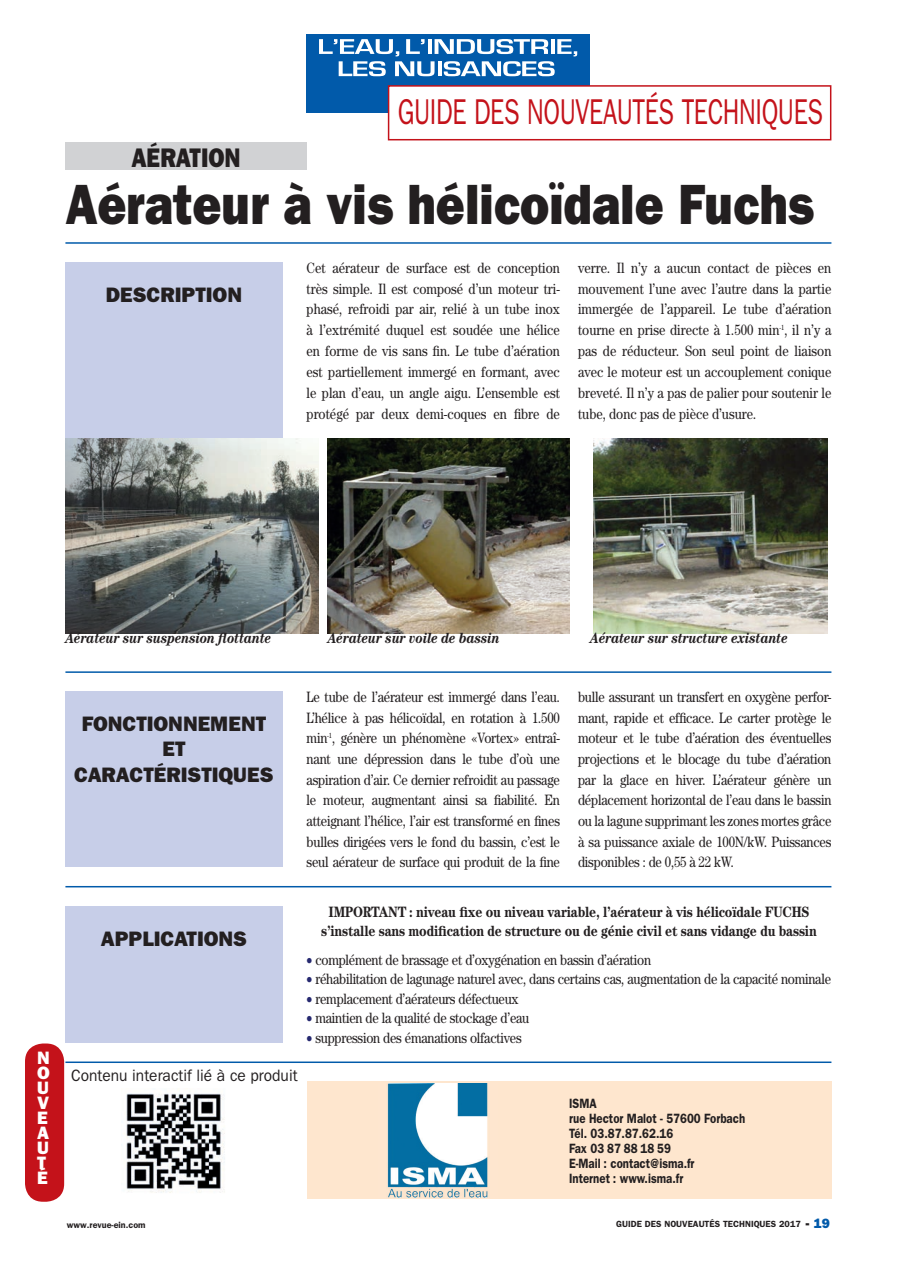
<style>
.page{position:relative;width:898px;height:1265px;background:#fff}
.page>*{position:absolute;margin:0;border:0;box-sizing:border-box;transform-origin:0 0}
.t1{font:57px "ITC Franklin Gothic Std Hvy";color:#231f20;scale:.85 1}
.t2{font:36px "ITC Franklin Gothic Std";letter-spacing:-.015em;color:#c4121a;scale:.7 1}
.t3{font:27px "ITC Franklin Gothic Std Hvy";color:#231f20;scale:.85 1}
.t4{font:21px/25.2px "ITC Franklin Gothic Std Hvy";color:#231f20;text-align:center}
.t5{font:18px/15px "ITC Franklin Gothic Std Hvy";color:#fff}
.t6{font:16.5px "ITC Franklin Gothic Std";color:#231f20;scale:.94 1}
.t7{font:15px/20.7px "Century Std";letter-spacing:-.02em;color:#231f20;text-align:justify;scale:.85 1}
.t8{font:700 15px/19.5px "Century Std";letter-spacing:-.015em;color:#231f20;text-align:center;scale:.85 1}
.t9{font:italic 700 15px "Century Std";letter-spacing:-.015em;color:#231f20;scale:.85 1}
.t10{font:600 13.5px/15px "ITC Franklin Gothic Std";color:#231f20;scale:.85 1}
.t11{font:600 9px "ITC Franklin Gothic Std";color:#231f20}
.s1{color:#262970}
.s2{font-family:"ITC Franklin Gothic Std Hvy";font-weight:400;font-size:13.5px}
.s3{font-family:"ITC Franklin Gothic Std Hvy";font-weight:400;font-size:13.5px;color:#015aaa}
</style>
<div class="page">
<div style="left:306px;top:34px;width:284px;height:79px;background:#015aaa"></div>
<svg style="left:319px;top:39px;width:258px;height:37px"></svg>
<div style="left:388px;top:86px;width:442px;height:54px;background:#fff"></div>
<div style="left:388px;top:85px;width:443px;height:55px;border:2px solid #c4121a"></div>
<div style="left:65px;top:262px;width:217px;height:364px;background:#c7cee8"></div>
<div style="left:65px;top:142px;width:241px;height:28px;background:#d1d2d4"></div>
<hr style="left:65px;top:242px;width:766px;height:2px;background:#015aaa">
<hr style="left:65px;top:671px;width:766px;height:2px;background:#015aaa">
<hr style="left:65px;top:886px;width:766px;height:1px;background:#015aaa">
<div style="left:65px;top:691px;width:217px;height:176px;background:#c7cee8"></div>
<div style="left:65px;top:906px;width:217px;height:136px;background:#c7cee8"></div>
<hr style="left:65px;top:1061px;width:766px;height:2px;background:#015aaa">
<img style="left:65px;top:438px;width:253px;height:195px">
<img style="left:328px;top:438px;width:241px;height:195px">
<img style="left:593px;top:438px;width:234px;height:195px">
<div style="left:306px;top:1081px;width:525px;height:117px;background:#fee6ce"></div>
<img style="left:387px;top:1084px;width:101px;height:113px">
<img style="left:126px;top:1093px;width:99px;height:100px">
<div style="left:25px;top:1043px;width:39px;height:158px;background:#c4121a;border-radius:18px"></div>
<h3 class="t3" style="left:131px;top:142px;width:130px">AÉRATION</h3>
<h2 class="t2" style="left:398px;top:91px;width:608px">GUIDE DES NOUVEAUTÉS TECHNIQUES</h2>
<h1 class="t1" style="left:65px;top:171px;width:882px">Aérateur à vis hélicoïdale Fuchs</h1>
<h3 class="t4" style="left:106px;top:282px;width:138px">DESCRIPTION</h3>
<p class="t7" style="left:306px;top:257px;width:299px">Cet aérateur de surface est de conception très simple. Il est composé d’un moteur tri&shy;phasé, refroidi par air, relié à un tube inox à l’extrémité duquel est soudée une hélice en forme de vis sans fin. Le tube d’aération est partiellement immergé en formant, avec le plan d’eau, un angle aigu. L’ensemble est protégé par deux demi-coques en fibre de</p>
<p class="t7" style="left:578px;top:257px;width:299px">verre. Il n’y a aucun contact de pièces en mouvement l’une avec l’autre dans la partie immergée de l’appareil. Le tube d’aération tourne en prise directe à 1.500 min<sup>-1</sup>, il n’y a pas de réducteur. Son seul point de liaison avec le moteur est un accouplement conique breveté. Il n’y a pas de palier pour soutenir le tube, donc pas de pièce d’usure.</p>
<p class="t9" style="left:65px;top:629px;width:244px">Aérateur sur suspension flottante</p>
<p class="t9" style="left:328px;top:629px;width:204px">Aérateur sur voile de bassin</p>
<p class="t9" style="left:590px;top:629px;width:234px">Aérateur sur structure existante</p>
<p class="t5" style="left:37px;top:1050px;width:14px">N<br>O<br>U<br>V<br>E<br>A<br>U<br>T<br>É</p>
<h3 class="t4" style="left:74px;top:711px;width:201px">FONCTIONNEMENT<br>ET<br>CARACTÉRISTIQUES</h3>
<h3 class="t4" style="left:101px;top:926px;width:148px">APPLICATIONS</h3>
<p class="t7" style="left:306px;top:686px;width:299px">Le tube de l’aérateur est immergé dans l’eau.<br>L’hélice à pas hélicoïdal, en rotation à 1.500 min<sup>-1</sup>, génère un phénomène «Vortex» entraî&shy;nant une dépression dans le tube d’où une aspiration d’air. Ce dernier refroidit au passage le moteur, augmentant ainsi sa fiabilité. En atteignant l’hélice, l’air est transformé en fines bulles dirigées vers le fond du bassin, c’est le seul aérateur de surface qui produit de la fine</p>
<p class="t7" style="left:578px;top:686px;width:299px">bulle assurant un transfert en oxygène perfor&shy;mant, rapide et efficace. Le carter protège le moteur et le tube d’aération des éventuelles projections et le blocage du tube d’aération par la glace en hiver. L’aérateur génère un déplacement horizontal de l’eau dans le bassin ou la lagune supprimant les zones mortes grâce à sa puissance axiale de 100N/kW. Puissances disponibles : de 0,55 à 22 kW.</p>
<p class="t8" style="left:321px;top:901px;width:584px">IMPORTANT : niveau fixe ou niveau variable, l’aérateur à vis hélicoïdale FUCHS s’installe sans modification de structure ou de génie civil et sans vidange du bassin</p>
<p class="t7" style="left:306px;top:949px;width:406px"><span class="s1">•</span> complément de brassage et d’oxygénation en bassin d’aération</p>
<p class="t7" style="left:306px;top:968px;width:618px"><span class="s1">•</span> réhabilitation de lagunage naturel avec, dans certains cas, augmentation de la capacité nominale</p>
<p class="t7" style="left:306px;top:988px;width:251px"><span class="s1">•</span> remplacement d’aérateurs défectueux</p>
<p class="t7" style="left:306px;top:1007px;width:263px"><span class="s1">•</span> maintien de la qualité de stockage d’eau</p>
<p class="t7" style="left:306px;top:1027px;width:254px"><span class="s1">•</span> suppression des émanations olfactives</p>
<p class="t6" style="left:71px;top:1065px;width:242px">Contenu interactif lié à ce produit</p>
<p class="t10" style="left:569px;top:1095px;width:209px">ISMA<br>rue Hector Malot - 57600 Forbach<br>Tél. 03.87.87.62.16<br>Fax 03 87 88 18 59<br>E-Mail : contact@isma.fr<br>Internet : www.isma.fr</p>
<p class="t11" style="left:67px;top:1219px;width:80px">www.revue-ein.com</p>
<p class="t11" style="left:616px;top:1218px;width:215px">GUIDE DES NOUVEAUTÉS TECHNIQUES 2017 <span class="s2">-</span> <span class="s3">19</span></p>
</div>
